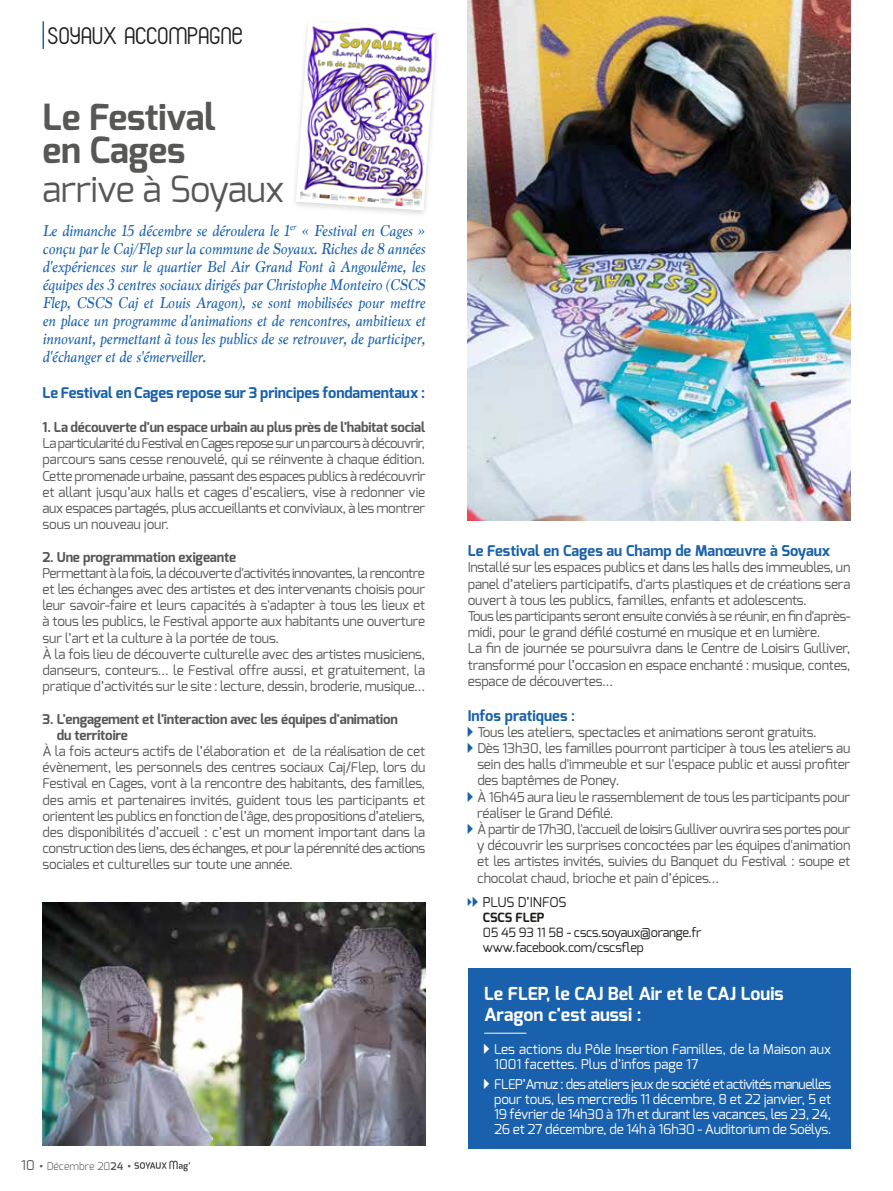
<style>
.page{position:relative;width:893px;height:1191px;background:#fff}
.page>*{position:absolute;margin:0;border:0;box-sizing:border-box;transform-origin:0 0}
.t1{font:700 36px/33px "Exo";letter-spacing:-.005em;color:#575756}
.t2{font:36px "Exo";letter-spacing:-.01em;color:#575756}
.t3{font:24px "Franks";letter-spacing:.01em;color:#1f1e1c}
.t4{font:700 18px/21.6px "Exo";color:#fff}
.t5{font:italic 16.5px/18px "Marion";color:#1961ac;text-align:justify}
.t6{font:700 14.85px "Exo";letter-spacing:-.005em;color:#1961ac}
.t7{font:13.5px/16.2px "Exo";letter-spacing:-.015em;color:#575756;text-align:justify}
.t8{font:13.5px/15px "Exo";letter-spacing:-.015em;color:#fff}
.t9{font:700 13.5px/16.2px "Exo";letter-spacing:-.015em;color:#575756}
.t10{font:13.5px "Exo";color:#1f1e1c}
.t11{font:12.75px/15px "Exo";letter-spacing:-.02em;color:#1f1e1c}
.t12{font:700 12.75px "Exo";color:#1f1e1c}
.t13{font:300 10.5px "Exo";color:#575756}
.s1{font-weight:400;font-size:13.5px}
.s2{font-size:18px}
.s3{font-weight:600}
.s4{font-family:"Arrowstfb";color:#1961ac}
.s5{font-family:"Arrowstfb";font-size:10.5px;color:#1961ac}
.s6{font-family:"Arrowstfb"}
</style>
<div class="page">
<svg style="left:135px;top:1160px;width:55px;height:11px"></svg>
<svg style="left:43px;top:21px;width:1px;height:28px"></svg>
<img style="left:468px;top:0;width:382px;height:520px">
<img style="left:43px;top:902px;width:382px;height:243px">
<img style="left:296px;top:25px;width:140px;height:185px">
<img style="left:337px;top:30px;width:68px;height:15px">
<img style="left:331px;top:45px;width:91px;height:25px">
<img style="left:317px;top:59px;width:48px;height:12px">
<img style="left:395px;top:65px;width:31px;height:10px">
<div style="left:468px;top:967px;width:382px;height:181px;background:#1961ac"></div>
<hr style="left:484px;top:1033px;width:42px;height:1px;background:#fff">
<h2 class="t3" style="left:48px;top:23px;width:197px">SOYAUX ACCOMPAGNE</h2>
<h1 class="t1" style="left:43px;top:100px;width:175px">Le Festival en Cages</h1>
<h1 class="t2" style="left:43px;top:166px;width:243px">arrive à Soyaux</h1>
<p class="t5" style="left:43px;top:221px;width:384px">Le dimanche 15 décembre se déroulera le 1<sup>er</sup> « Festival en Cages » conçu par le Caj/Flep sur la commune de Soyaux. Riches de 8 années d'expériences sur le quartier Bel Air Grand Font à Angoulême, les équipes des 3 centres sociaux dirigés par Christophe Monteiro (CSCS Flep, CSCS Caj et Louis Aragon), se sont mobilisées pour mettre en place un programme d'animations et de rencontres, ambitieux et innovant, permettant à tous les publics de se retrouver, de participer, d'échanger et de s'émerveiller.</p>
<p class="t6" style="left:43px;top:383px;width:384px">Le Festival en Cages repose sur 3 principes fondamentaux :</p>
<p class="t9" style="left:43px;top:419px;width:384px">1. La découverte d'un espace urbain au plus près de l'habitat social</p>
<p class="t7" style="left:43px;top:435px;width:384px">La particularité du Festival en Cages repose sur un parcours à découvrir, parcours sans cesse renouvelé, qui se réinvente à chaque édition.<br>Cette promenade urbaine, passant des espaces publics à redécouvrir et allant jusqu’aux halls et cages d’escaliers, vise à redonner vie aux espaces partagés, plus accueillants et conviviaux, à les montrer sous un nouveau jour.</p>
<p class="t9" style="left:43px;top:548px;width:195px">2. Une programmation exigeante</p>
<p class="t7" style="left:43px;top:565px;width:384px;text-align:left">Permettant à la fois, la découverte d'activités innovantes, la rencontre et les échanges avec des artistes et des intervenants choisis pour leur savoir-faire et leurs capacités à s'adapter à tous les lieux et à tous les publics, le Festival apporte aux habitants une ouverture sur l’art et la culture à la portée de tous.<br>À la fois lieu de découverte culturelle avec des artistes musiciens, danseurs, conteurs… le Festival offre aussi, et gratuitement, la pratique d’activités sur le site : lecture, dessin, broderie, musique…</p>
<p class="t9" style="left:57px;top:710px;width:343px;text-indent:-14px">3. L'engagement et l'interaction avec les équipes d'animation du territoire</p>
<p class="t7" style="left:43px;top:743px;width:384px">À la fois acteurs actifs de l’élaboration et de la réalisation de cet évènement, les personnels des centres sociaux Caj/Flep, lors du Festival en Cages, vont à la rencontre des habitants, des familles, des amis et partenaires invités, guident tous les participants et orientent les publics en fonction de l’âge, des propositions d’ateliers, des disponibilités d’accueil : c’est un moment important dans la construction des liens, des échanges, et pour la pérennité des actions sociales et culturelles sur toute une année.</p>
<p class="t13" style="left:21px;top:1159px;width:113px"><span class="s1">10</span> <span class="s2">•</span> Décembre 20<span class="s3">24</span> <span class="s2">•</span></p>
<p class="t6" style="left:468px;top:541px;width:364px">Le Festival en Cages au Champ de Manœuvre à Soyaux</p>
<p class="t7" style="left:468px;top:559px;width:384px;text-align:left">Installé sur les espaces publics et dans les halls des immeubles, un panel d’ateliers participatifs, d'arts plastiques et de créations sera ouvert à tous les publics, familles, enfants et adolescents.<br>Tous les participants seront ensuite conviés à se réunir, en fin d'après&shy;midi, pour le grand défilé costumé en musique et en lumière.<br>La fin de journée se poursuivra dans le Centre de Loisirs Gulliver, transformé pour l’occasion en espace enchanté : musique, contes, espace de découvertes…</p>
<p class="t6" style="left:468px;top:705px;width:109px">Infos pratiques :</p>
<p class="t7" style="left:468px;top:724px;width:351px"><span class="s4">b</span> Tous les ateliers, spectacles et animations seront gratuits.</p>
<p class="t7" style="left:468px;top:740px;width:384px"><span class="s4">b</span> Dès 13h30, les familles pourront participer à tous les ateliers au</p>
<p class="t7" style="left:477px;top:756px;width:375px">sein des halls d'immeuble et sur l'espace public et aussi profiter</p>
<p class="t7" style="left:477px;top:772px;width:144px">des baptêmes de Poney.</p>
<p class="t7" style="left:468px;top:788px;width:384px"><span class="s4">b</span> À 16h45 aura lieu le rassemblement de tous les participants pour</p>
<p class="t7" style="left:477px;top:805px;width:138px">réaliser le Grand Défilé.</p>
<p class="t7" style="left:468px;top:821px;width:384px"><span class="s4">b</span> À partir de 17h30, l'accueil de loisirs Gulliver ouvrira ses portes pour</p>
<p class="t7" style="left:477px;top:837px;width:375px">y découvrir les surprises concoctées par les équipes d'animation</p>
<p class="t7" style="left:477px;top:853px;width:375px">et les artistes invités, suivies du Banquet du Festival : soupe et</p>
<p class="t7" style="left:477px;top:869px;width:244px">chocolat chaud, brioche et pain d’épices…</p>
<p class="t10" style="left:468px;top:893px;width:100px"><span class="s5">b</span><span class="s4">b</span> PLUS D’INFOS</p>
<p class="t12" style="left:483px;top:909px;width:63px">CSCS FLEP</p>
<p class="t11" style="left:483px;top:925px;width:220px">05 45 93 11 58 - cscs.soyaux@orange.fr www.facebook.com/cscsflep</p>
<h3 class="t4" style="left:484px;top:982px;width:301px">Le FLEP, le CAJ Bel Air et le CAJ Louis<br>Aragon c'est aussi :</h3>
<p class="t8" style="left:494px;top:1041px;width:339px;text-indent:-10px"><span class="s6">b</span> Les actions du Pôle Insertion Familles, de la Maison aux<br>1001 facettes. Plus d’infos page 17</p>
<p class="t8" style="left:494px;top:1077px;width:339px;text-align:justify;text-indent:-10px"><span class="s6">b</span> FLEP’Amuz : des ateliers jeux de société et activités manuelles pour tous, les mercredis 11 décembre, 8 et 22 janvier, 5 et 19 février de 14h30 à 17h et durant les vacances, les 23, 24, 26 et 27 décembre, de 14h à 16h30 - Auditorium de Soëlys.</p>
</div>
